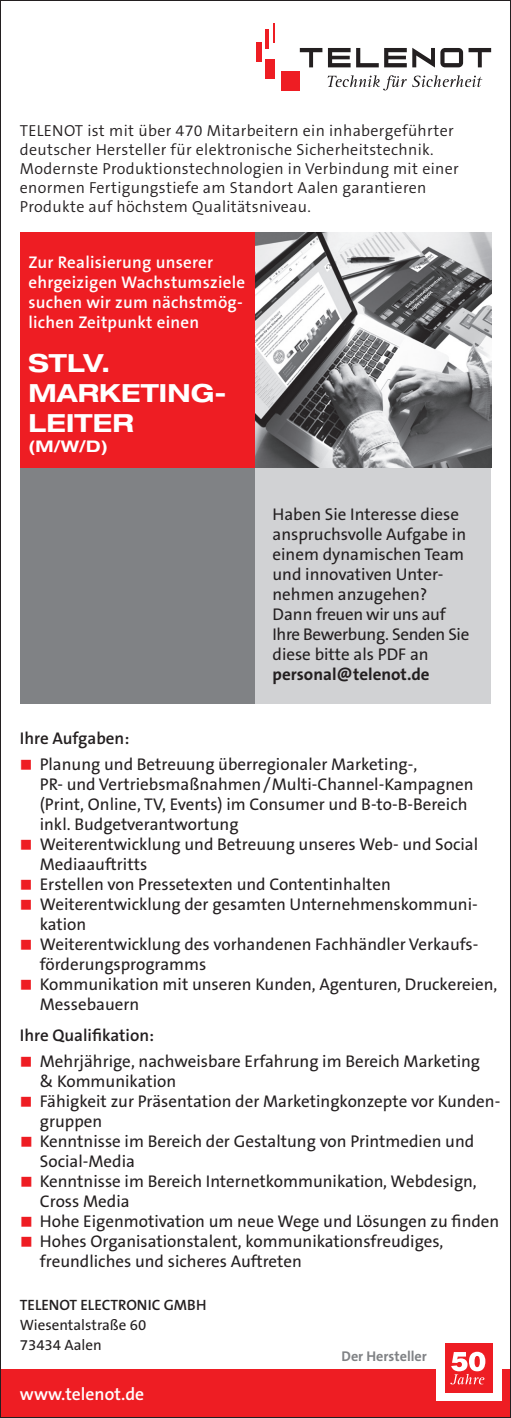
<style>
.page{position:relative;width:511px;height:1418px;background:#fff}
.page>*{position:absolute;margin:0;border:0;box-sizing:border-box;transform-origin:0 0}
.t1{font:700 expanded 25px/30px "Helvetica Neue LT Pro";letter-spacing:.005em;color:#fff}
.t2{font:600 17.6px "The Sans B Plus W6";color:#fff}
.t3{font:17px/20px "The Sans B Plus W5 Plain";color:#231f20}
.t4{font:600 17px/20px "The Sans B Plus W6";letter-spacing:.015em;color:#fff}
.t5{font:600 17px "The Sans B Plus W6";color:#231f20}
.t6{font:700 17px "The Sans B Plus W7";color:#231f20}
.t7{font:300 16px/19px "The Sans B4";letter-spacing:.02em;color:#231f20}
.t8{font:700 expanded 16px "Helvetica Neue LT Pro";color:#fff}
.t9{font:15px/20px "The Sans B Plus W5 Plain";color:#231f20}
.t10{font:600 15px "The Sans B Plus W6";color:#231f20}
.t11{font:700 14.2px "The Sans B Plus W7";color:#808285}
.s1{color:#ee1d23}
</style>
<div class="page">
<div style="left:20px;top:232px;width:235px;height:236px;background:#ee1d23"></div>
<div style="left:20px;top:468px;width:235px;height:235px;background:#808285"></div>
<div style="left:255px;top:468px;width:235px;height:235px;background:#d1d2d4"></div>
<div style="left:0;top:1369px;width:510px;height:48px;background:#ee1d23"></div>
<div style="left:435px;top:1335px;width:65px;height:65px;background:#fff"></div>
<div style="left:444px;top:1342px;width:48px;height:50px;background:#ee1d23"></div>
<svg style="left:450px;top:1351px;width:35px;height:33px"></svg>
<div style="left:281px;top:72px;width:18px;height:19px;background:#ee1d23"></div>
<div style="left:256px;top:43px;width:5px;height:19px;background:#ee1d23"></div>
<hr style="left:265px;top:30px;width:3px;height:19px;background:#ee1d23">
<svg style="left:273px;top:23px;width:1px;height:20px"></svg>
<div style="left:265px;top:59px;width:9px;height:20px;background:#ee1d23"></div>
<svg style="left:384px;top:48px;width:22px;height:19px"></svg>
<svg style="left:299px;top:48px;width:51px;height:19px"></svg>
<svg style="left:412px;top:48px;width:22px;height:20px"></svg>
<svg style="left:356px;top:48px;width:22px;height:19px"></svg>
<svg style="left:440px;top:48px;width:22px;height:19px"></svg>
<svg style="left:468px;top:48px;width:22px;height:19px"></svg>
<svg style="left:327px;top:75px;width:79px;height:15px"></svg>
<svg style="left:412px;top:75px;width:70px;height:12px"></svg>
<img style="left:255px;top:232px;width:235px;height:236px">
<p class="t7" style="left:20px;top:122px;width:440px">TELENOT ist mit über 470 Mitarbeitern ein inhabergeführter deutscher Hersteller für elektronische Sicherheitstechnik.<br>Modernste Produktionstechnologien in Verbindung mit einer enormen Fertigungstiefe am Standort Aalen garantieren Produkte auf höchstem Qualitätsniveau.</p>
<p class="t4" style="left:28px;top:252px;width:218px">Zur Realisierung unserer ehrgeizigen Wachstumsziele suchen wir zum nächstmög&shy;lichen Zeitpunkt einen</p>
<h1 class="t1" style="left:28px;top:348px;width:199px">STLV.<br>MARKETING-<br>LEITER</h1>
<p class="t8" style="left:28px;top:436px;width:81px">(M/W/D)</p>
<p class="t3" style="left:272px;top:504px;width:198px">Haben Sie Interesse diese anspruchsvolle Aufgabe in einem dynamischen Team und innovativen Unter&shy;nehmen anzugehen?<br>Dann freuen wir uns auf<br>Ihre Bewerbung. Senden Sie diese bitte als PDF an</p>
<p class="t6" style="left:272px;top:663px;width:158px">personal@telenot.de</p>
<p class="t5" style="left:20px;top:727px;width:111px">Ihre Aufgaben:</p>
<p class="t3" style="left:40px;top:754px;width:435px;text-indent:-20px"><span class="s1">■</span> Planung und Betreuung überregionaler Marketing-,<br>PR- und Vertriebsmaßnahmen/Multi-Channel-Kampagnen (Print, Online, TV, Events) im Consumer und B-to-B-Bereich inkl. Budgetverantwortung</p>
<p class="t3" style="left:40px;top:834px;width:439px;text-indent:-20px"><span class="s1">■</span> Weiterentwicklung und Betreuung unseres Web- und Social<br>Mediaauftritts</p>
<p class="t3" style="left:20px;top:874px;width:372px"><span class="s1">■</span> Erstellen von Pressetexten und Contentinhalten</p>
<p class="t3" style="left:40px;top:894px;width:439px;text-indent:-20px"><span class="s1">■</span> Weiterentwicklung der gesamten Unternehmenskommuni&shy;kation</p>
<p class="t3" style="left:40px;top:934px;width:439px;text-indent:-20px"><span class="s1">■</span> Weiterentwicklung des vorhandenen Fachhändler Verkaufs&shy;förderungsprogramms</p>
<p class="t3" style="left:40px;top:974px;width:458px;text-indent:-20px"><span class="s1">■</span> Kommunikation mit unseren Kunden, Agenturen, Druckereien,<br>Messebauern</p>
<p class="t5" style="left:20px;top:1024px;width:135px">Ihre Qualifikation:</p>
<p class="t3" style="left:40px;top:1051px;width:441px;text-indent:-20px"><span class="s1">■</span> Mehrjährige, nachweisbare Erfahrung im Bereich Marketing &amp; Kommunikation</p>
<p class="t3" style="left:40px;top:1091px;width:461px;text-indent:-20px"><span class="s1">■</span> Fähigkeit zur Präsentation der Marketingkonzepte vor Kunden&shy;gruppen</p>
<p class="t3" style="left:40px;top:1131px;width:435px;text-indent:-20px"><span class="s1">■</span> Kenntnisse im Bereich der Gestaltung von Printmedien und<br>Social-Media</p>
<p class="t3" style="left:40px;top:1171px;width:438px;text-indent:-20px"><span class="s1">■</span> Kenntnisse im Bereich Internetkommunikation, Webdesign,<br>Cross Media</p>
<p class="t3" style="left:20px;top:1211px;width:480px"><span class="s1">■</span> Hohe Eigenmotivation um neue Wege und Lösungen zu finden</p>
<p class="t3" style="left:40px;top:1231px;width:404px;text-indent:-20px"><span class="s1">■</span> Hohes Organisationstalent, kommunikationsfreudiges, freundliches und sicheres Auftreten</p>
<p class="t10" style="left:20px;top:1295px;width:188px">TELENOT ELECTRONIC GMBH</p>
<p class="t9" style="left:20px;top:1315px;width:128px">Wiesentalstraße 60<br>73434 Aalen</p>
<p class="t2" style="left:20px;top:1382px;width:126px">www.telenot.de</p>
<p class="t11" style="left:341px;top:1347px;width:87px">Der Hersteller</p>
</div>
